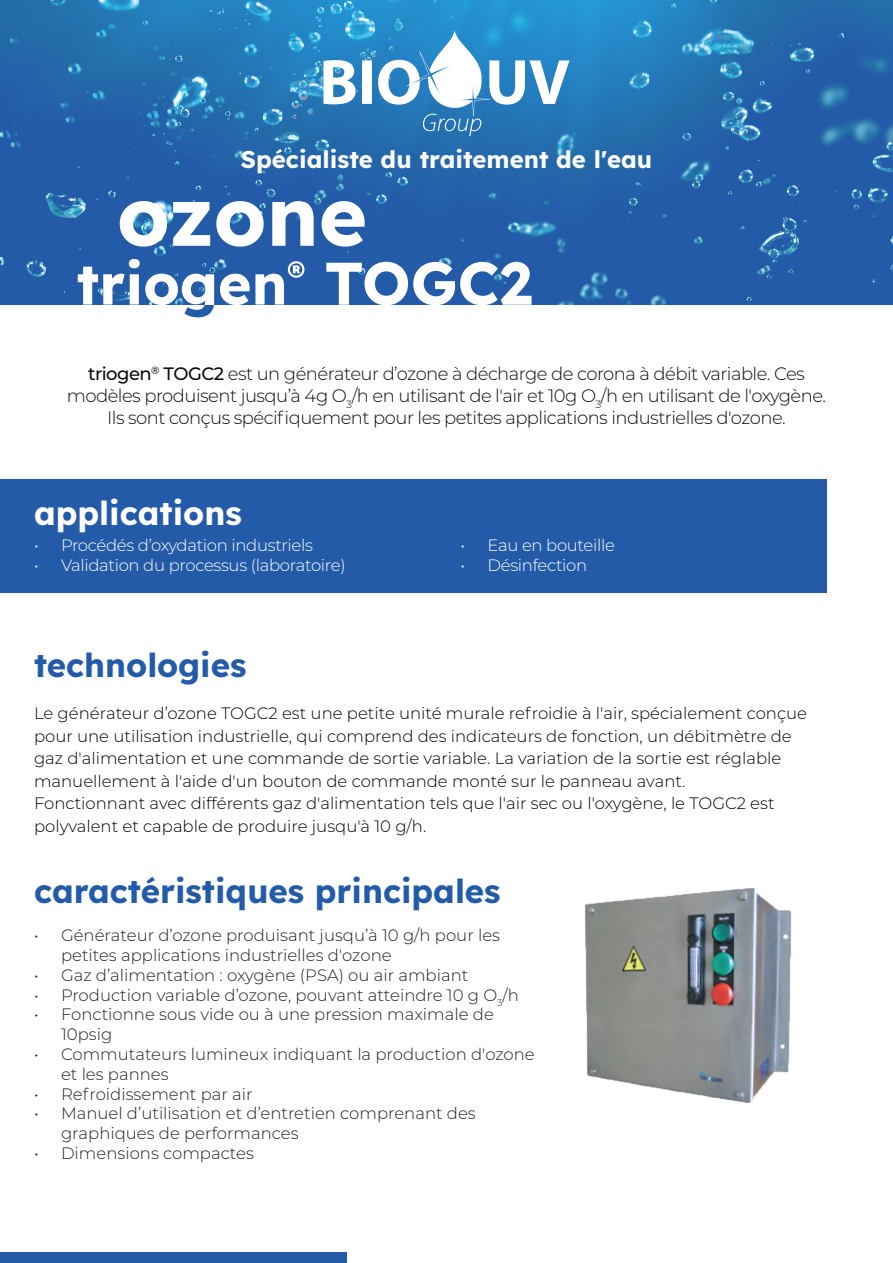
<style>
.page{position:relative;width:893px;height:1263px;background:#fff}
.page>*{position:absolute;margin:0;border:0;box-sizing:border-box;transform-origin:0 0}
.t1{font:82.5px "Lexend Deca";letter-spacing:-.005em;color:#fff}
.t2{font:60px "Lexend Deca";color:#fff}
.t3{font:33px "Lexend Deca";color:#245ba9}
.t4{font:33px "Lexend Deca";color:#fff}
.t5{font:24px "Lexend Deca";color:#fff}
.t6{font:300 18px/21.6px "Montserrat";letter-spacing:-.03em;color:#0a0d10;text-align:center}
.t7{font:300 16.5px/22.5px "Montserrat";color:#000001}
.t8{font:300 16.5px/19.8px "Montserrat";color:#231f20}
.t9{font:300 16.5px "Montserrat";letter-spacing:-.02em;color:#fff}
.s1{font-weight:500}
</style>
<div class="page">
<img style="left:0;top:0;width:893px;height:304px">
<div style="left:0;top:479px;width:826px;height:114px;background:#245ba9"></div>
<div style="left:0;top:1252px;width:347px;height:11px;background:#245ba9"></div>
<svg style="left:323px;top:60px;width:33px;height:44px"></svg>
<div style="left:362px;top:60px;width:10px;height:44px;background:#fff"></div>
<svg style="left:378px;top:30px;width:191px;height:106px"></svg>
<img style="left:585px;top:888px;width:207px;height:215px">
<svg style="left:78px;top:259px;width:226px;height:45px"></svg>
<h3 class="t5" style="left:241px;top:142px;width:413px">Spécialiste du traitement de l'eau</h3>
<h1 class="t1" style="left:117px;top:157px;width:252px">ozone</h1>
<h2 class="t2" style="left:324px;top:240px;width:209px">TOGC2</h2>
<p class="t6" style="left:67px;top:363px;width:761px"><span class="s1">triogen</span><sup>®</sup> <span class="s1">TOGC2</span> est un générateur d’ozone à décharge de corona à débit variable. Ces modèles produisent jusqu’à 4g O<sub>3</sub>/h en utilisant de l'air et 10g O<sub>3</sub>/h en utilisant de l'oxygène.<br>Ils sont conçus spécifiquement pour les petites applications industrielles d'ozone.</p>
<h3 class="t4" style="left:34px;top:489px;width:209px">applications</h3>
<p class="t9" style="left:34px;top:534px;width:280px">• Procédés d’oxydation industriels</p>
<p class="t9" style="left:34px;top:554px;width:313px">• Validation du processus (laboratoire)</p>
<h3 class="t3" style="left:34px;top:641px;width:214px">technologies</h3>
<p class="t9" style="left:461px;top:534px;width:156px">• Eau en bouteille</p>
<p class="t9" style="left:461px;top:554px;width:128px">• Désinfection</p>
<p class="t7" style="left:34px;top:702px;width:775px">Le générateur d’ozone TOGC2 est une petite unité murale refroidie à l'air, spécialement conçue pour une utilisation industrielle, qui comprend des indicateurs de fonction, un débitmètre de gaz d'alimentation et une commande de sortie variable. La variation de la sortie est réglable manuellement à l'aide d'un bouton de commande monté sur le panneau avant.<br>Fonctionnant avec différents gaz d'alimentation tels que l'air sec ou l'oxygène, le TOGC2 est polyvalent et capable de produire jusqu'à 10 g/h.</p>
<h3 class="t3" style="left:34px;top:867px;width:468px">caractéristiques principales</h3>
<p class="t8" style="left:61px;top:925px;width:441px;text-indent:-27px">• Générateur d’ozone produisant jusqu’à 10 g/h pour les petites applications industrielles d'ozone</p>
<p class="t8" style="left:34px;top:964px;width:436px">• Gaz d’alimentation : oxygène (PSA) ou air ambiant</p>
<p class="t8" style="left:34px;top:984px;width:486px">• Production variable d’ozone, pouvant atteindre 10 g O<sub>3</sub>/h</p>
<p class="t8" style="left:61px;top:1004px;width:434px;text-indent:-27px">• Fonctionne sous vide ou à une pression maximale de<br>10psig</p>
<p class="t8" style="left:61px;top:1044px;width:475px;text-indent:-27px">• Commutateurs lumineux indiquant la production d'ozone et les pannes</p>
<p class="t8" style="left:34px;top:1083px;width:220px">• Refroidissement par air</p>
<p class="t8" style="left:61px;top:1103px;width:416px;text-indent:-27px">• Manuel d’utilisation et d’entretien comprenant des graphiques de performances</p>
<p class="t8" style="left:34px;top:1143px;width:221px">• Dimensions compactes</p>
</div>
